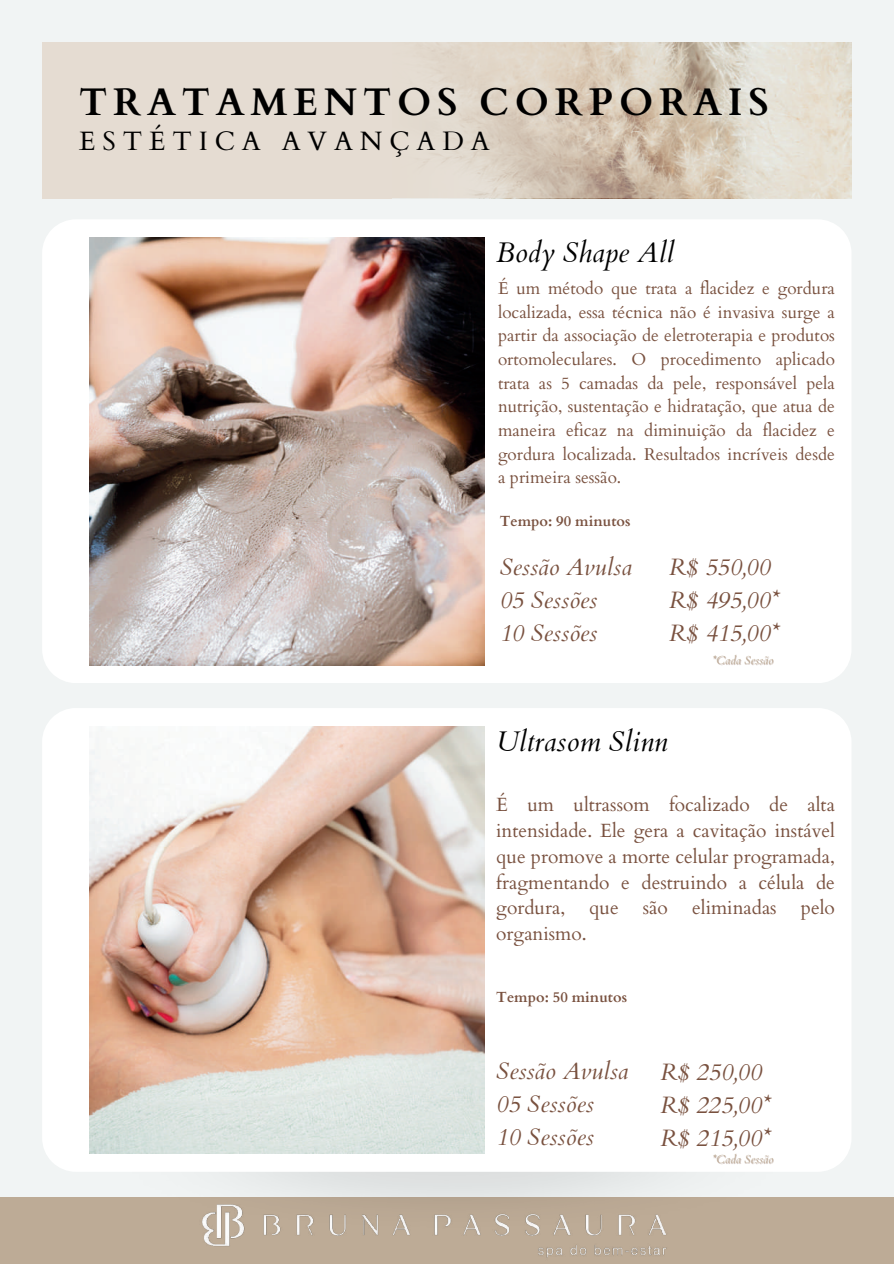
<style>
.page{position:relative;width:894px;height:1264px;background:#fff}
.page>*{position:absolute;margin:0;border:0;box-sizing:border-box;transform-origin:0 0}
.t1{font:700 38.55px "Cardo";letter-spacing:.15em;color:#000}
.t2{font:italic 28.35px "Cardo";color:#000}
.t3{font:26.55px "Cardo";letter-spacing:.26em;color:#000}
.t4{font:italic 23.7px/33px "Cardo";color:#79513f}
.t5{font:19.2px/25.8px "Cardo";color:#79513f;text-align:justify}
.t6{font:17.1px/23.7px "Cardo";color:#79513f;text-align:justify}
.t7{font:700 14.7px "Cardo";color:#79513f}
.t8{font:italic 11.55px "Cardo";color:rgb(121 81 63/.4)}
</style>
<div class="page">
<div style="left:0;top:0;width:893px;height:1263px;background:#f1f4f4"></div>
<img style="left:823px;top:42px;width:28px;height:156px">
<svg style="left:392px;top:42px;width:431px;height:156px"></svg>
<div style="left:42px;top:42px;width:350px;height:156px;background:#e5dcd2"></div>
<div style="left:0;top:1197px;width:893px;height:66px;background:#bdab96"></div>
<img style="left:208px;top:1244px;width:459px;height:14px">
<div style="left:42px;top:220px;width:809px;height:463px;background:#fff"></div>
<img style="left:89px;top:237px;width:395px;height:428px">
<img style="left:103px;top:1171px;width:715px;height:73px">
<div style="left:42px;top:708px;width:809px;height:463px;background:#fff"></div>
<img style="left:89px;top:726px;width:395px;height:427px">
<h1 class="t1" style="left:79px;top:71px;width:691px">TRATAMENTOS CORPORAIS</h1>
<h3 class="t3" style="left:79px;top:120px;width:412px">ESTÉTICA AVANÇADA</h3>
<h2 class="t2" style="left:496px;top:236px;width:179px">Body Shape All</h2>
<p class="t6" style="left:498px;top:275px;width:338px">É um método que trata a flacidez e gordura localizada, essa técnica não é invasiva surge a partir da associação de eletroterapia e produtos ortomoleculares. O procedimento aplicado trata as 5 camadas da pele, responsável pela nutrição, sustentação e hidratação, que atua de maneira eficaz na diminuição da flacidez e gordura localizada. Resultados incríveis desde a primeira sessão.</p>
<p class="t7" style="left:499px;top:509px;width:132px">Tempo: 90 minutos</p>
<h3 class="t4" style="left:499px;top:550px;width:134px">Sessão Avulsa<br>05 Sessões<br>10 Sessões</h3>
<h3 class="t4" style="left:669px;top:550px;width:112px">R$ 550,00<br>R$ 495,00*<br>R$ 415,00*</h3>
<p class="t8" style="left:712px;top:654px;width:63px">*Cada Sessão</p>
<h2 class="t2" style="left:496px;top:724px;width:173px">Ultrasom Slinn</h2>
<p class="t5" style="left:496px;top:790px;width:340px">É um ultrassom focalizado de alta intensidade. Ele gera a cavitação instável que promove a morte celular programada, fragmentando e destruindo a célula de gordura,</p>
<p class="t5" style="left:589px;top:894px;width:31px">que</p>
<p class="t5" style="left:642px;top:894px;width:27px">são</p>
<p class="t5" style="left:692px;top:894px;width:86px">eliminadas</p>
<p class="t5" style="left:800px;top:894px;width:36px">pelo</p>
<p class="t5" style="left:496px;top:920px;width:92px">organismo.</p>
<p class="t7" style="left:496px;top:985px;width:132px">Tempo: 50 minutos</p>
<h3 class="t4" style="left:496px;top:1054px;width:134px">Sessão Avulsa<br>05 Sessões<br>10 Sessões</h3>
<h3 class="t4" style="left:660px;top:1055px;width:112px">R$ 250,00<br>R$ 225,00*<br>R$ 215,00*</h3>
<p class="t8" style="left:712px;top:1153px;width:63px">*Cada Sessão</p>
</div>
